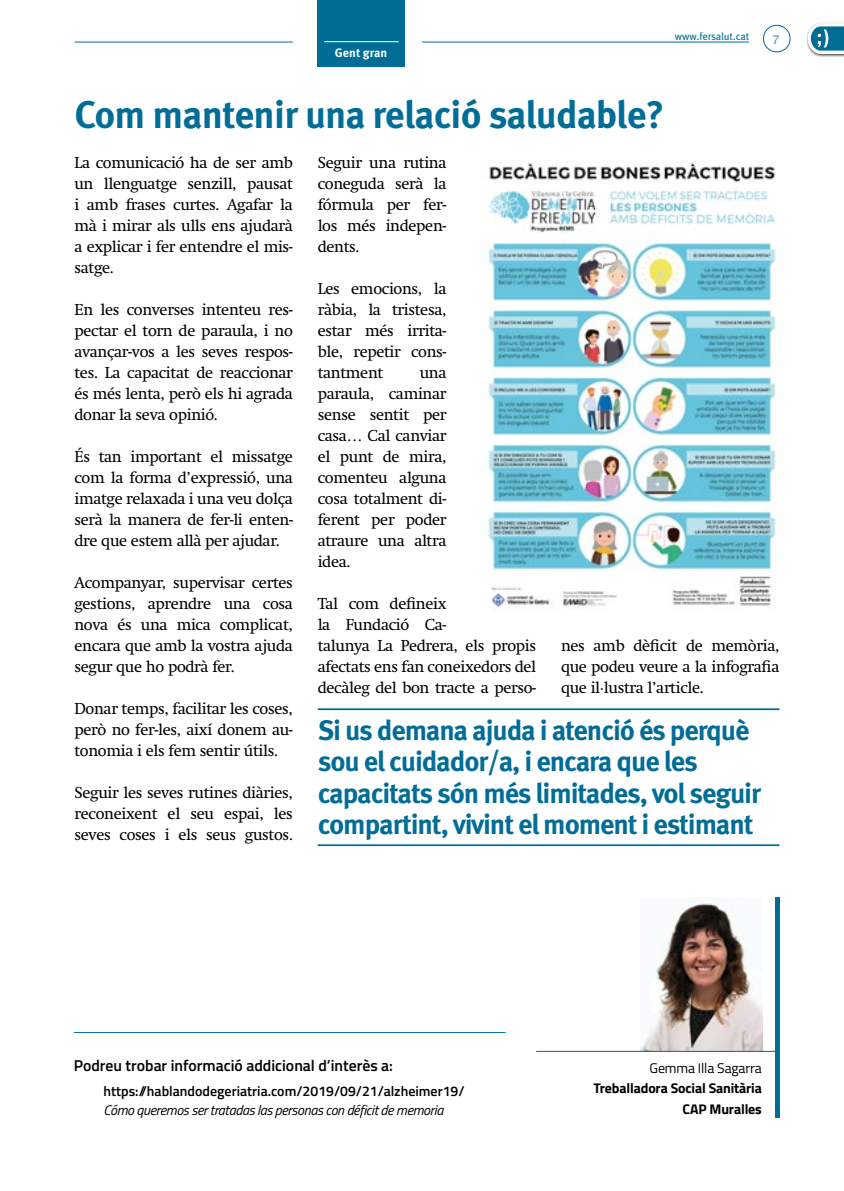
<style>
.page{position:relative;width:844px;height:1191px;background:#fff}
.page>*{position:absolute;margin:0;border:0;box-sizing:border-box;transform-origin:0 0}
.t1{font:700 38.5px "Meta Pro";letter-spacing:-.02em;color:#006d97}
.t2{font:700 28px/31.5px "Meta Pro";letter-spacing:-.04em;color:#006d97}
.t3{font:15.75px/21px "Swift";letter-spacing:-.02em;color:#000;text-align:justify}
.t4{font:600 15.75px "Titillium Web";color:#000}
.t5{font:600 14px "Titillium Web";color:#000}
.t6{font:italic 14px "Titillium Web";letter-spacing:-.025em;color:#000}
.t7{font:700 14px/20.7px "Titillium Web";letter-spacing:-.01em;color:#000;text-align:right}
.t8{font:14px "Titillium Web";letter-spacing:-.01em;color:#000}
.t9{font:700 12.25px "Meta Pro";color:#fff}
.t10{font:300 12.25px "Helvetica Neue";color:#006d97}
.t11{font:10.5px "Meta Pro";letter-spacing:-.015em;color:#006d97}
</style>
<div class="page">
<div style="left:317px;top:0;width:88px;height:67px;background:#006d97"></div>
<hr style="left:324px;top:41px;width:74px;height:1px;background:#fff">
<hr style="left:422px;top:42px;width:326px;height:1px;background:#006d97">
<hr style="left:74px;top:42px;width:219px;height:1px;background:#006d97">
<div style="left:762px;top:25px;width:28px;height:27px;border:1px solid #006d97;border-radius:50%"></div>
<svg style="left:807px;top:22px;width:36px;height:34px"></svg>
<hr style="left:317px;top:708px;width:462px;height:2px;background:#006d97">
<hr style="left:317px;top:844px;width:462px;height:2px;background:#006d97">
<img style="left:487px;top:163px;width:289px;height:445px">
<img style="left:640px;top:898px;width:122px;height:153px">
<div style="left:774px;top:897px;width:5px;height:221px;background:#006d97"></div>
<hr style="left:536px;top:1051px;width:243px;height:1px;background:#006d97">
<hr style="left:74px;top:1032px;width:431px;height:1px;background:#006d97">
<p class="t9" style="left:335px;top:43px;width:54px">Gent gran</p>
<p class="t11" style="left:674px;top:29px;width:76px">www.fersalut.cat</p>
<p class="t10" style="left:772px;top:32px;width:8px">7</p>
<h1 class="t1" style="left:74px;top:85px;width:591px">Com mantenir una relació saludable?</h1>
<p class="t3" style="left:74px;top:152px;width:220px">La comunicació ha de ser amb un llenguatge senzill, pausat i amb frases curtes. Agafar la mà i mirar als ulls ens ajudarà a explicar i fer entendre el mis&shy;satge.</p>
<p class="t3" style="left:74px;top:299px;width:220px">En les converses intenteu res&shy;pectar el torn de paraula, i no avançar-vos a les seves respos&shy;tes. La capacitat de reaccionar és més lenta, però els hi agrada donar la seva opinió.</p>
<p class="t3" style="left:74px;top:446px;width:220px">És tan important el missatge com la forma d’expressió, una imatge relaxada i una veu dolça serà la manera de fer-li enten&shy;dre que estem allà per ajudar.</p>
<p class="t3" style="left:74px;top:572px;width:220px">Acompanyar, supervisar certes gestions, aprendre una cosa nova és una mica complicat, encara que amb la vostra ajuda segur que ho podrà fer.</p>
<p class="t3" style="left:74px;top:698px;width:220px">Donar temps, facilitar les coses, però no fer-les, així donem au&shy;tonomia i els fem sentir útils.</p>
<p class="t3" style="left:74px;top:782px;width:220px">Seguir les seves rutines diàries, reconeixent el seu espai, les seves coses i els seus gustos.</p>
<p class="t3" style="left:317px;top:152px;width:130px">Seguir una rutina coneguda serà la fórmula per fer&shy;los més indepen&shy;dents.</p>
<p class="t3" style="left:317px;top:278px;width:130px">Les emocions, la ràbia, la tristesa, estar més irrita&shy;ble, repetir cons&shy;tantment</p>
<p class="t3" style="left:317px;top:362px;width:130px;text-indent:102px">una paraula, caminar sense sentit per casa… Cal canviar el punt de mira, comenteu alguna cosa totalment di&shy;ferent per poder atraure una altra idea.</p>
<p class="t3" style="left:317px;top:593px;width:220px;text-align:left">Tal com defineix<br>la Fundació Ca-<br>talunya La Pedrera, els propis afectats ens fan coneixedors del decàleg del bon tracte a perso-</p>
<p class="t3" style="left:561px;top:635px;width:220px">nes amb dèficit de memòria, que podeu veure a la infografia que il·lustra l’article.</p>
<h2 class="t2" style="left:317px;top:712px;width:445px">Si us demana ajuda i atenció és perquè sou el cuidador/a, i encara que les capacitats són més limitades, vol seguir compartint, vivint el moment i estimant</h2>
<p class="t4" style="left:74px;top:1053px;width:320px">Podreu trobar informació addicional d’interès a:</p>
<p class="t5" style="left:103px;top:1079px;width:362px">https://hablandodegeriatria.com/2019/09/21/alzheimer19/</p>
<p class="t6" style="left:103px;top:1099px;width:341px">Cómo queremos ser tratadas las personas con déficit de memoria</p>
<p class="t8" style="left:649px;top:1056px;width:114px">Gemma Illa Sagarra</p>
<p class="t7" style="left:593px;top:1077px;width:170px">Treballadora Social Sanitària<br>CAP Muralles</p>
</div>
